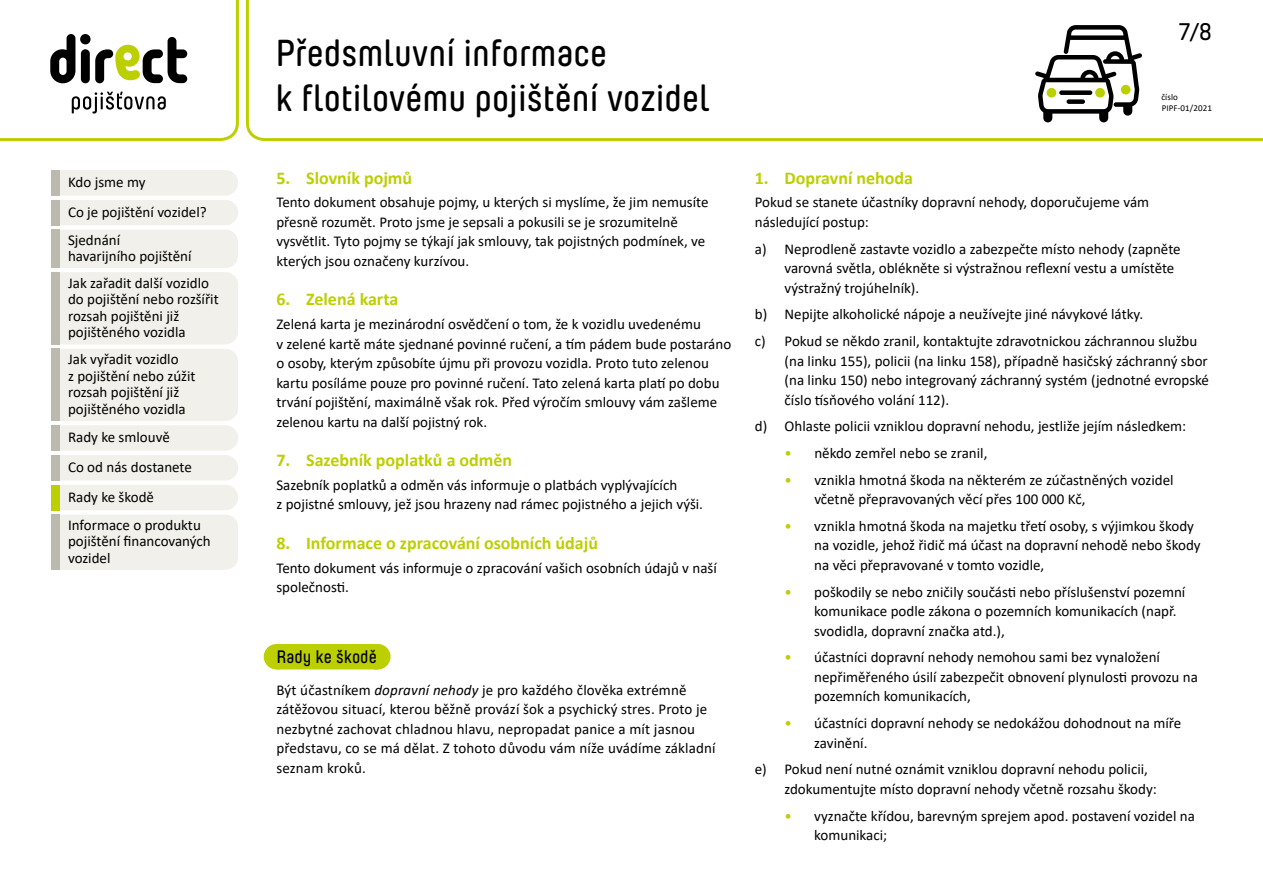
<style>
.page{position:relative;width:1263px;height:893px;background:#fff}
.page>*{position:absolute;margin:0;border:0;box-sizing:border-box;transform-origin:0 0}
.t1{font:600 37.5px/45px "Direct Yummo";color:#000}
.t2{font:600 24px "Direct Yummo";color:#000}
.t3{font:700 18px "Calibri";color:#bccf00}
.t4{font:600 18px "Direct Yummo";color:#000}
.t5{font:15px/19.5px "Calibri";color:#000}
.t6{font:9px/10.8px "Calibri";letter-spacing:.01em;color:#000}
.s1{font-style:italic}
.s2{color:#bccf00}
</style>
<div class="page">
<svg style="left:245px;top:0;width:1018px;height:142px"></svg>
<svg style="left:0;top:0;width:239px;height:142px"></svg>
<svg style="left:1035px;top:25px;width:107px;height:97px"></svg>
<svg style="left:51px;top:170px;width:187px;height:400px;background:#f2f1eb"></svg>
<div style="left:51px;top:170px;width:9px;height:26px;background:#bcbaae"></div>
<div style="left:51px;top:200px;width:9px;height:25px;background:#bcbaae"></div>
<div style="left:51px;top:230px;width:9px;height:38px;background:#bcbaae"></div>
<div style="left:51px;top:514px;width:9px;height:56px;background:#bcbaae"></div>
<div style="left:51px;top:272px;width:9px;height:72px;background:#bcbaae"></div>
<div style="left:51px;top:349px;width:9px;height:72px;background:#bcbaae"></div>
<div style="left:51px;top:425px;width:9px;height:26px;background:#bcbaae"></div>
<div style="left:51px;top:455px;width:9px;height:25px;background:#bcbaae"></div>
<div style="left:51px;top:485px;width:9px;height:25px;background:#bccf00"></div>
<div style="left:276px;top:644px;width:101px;height:25px;background:#bccf00"></div>
<svg style="left:377px;top:644px;width:1px;height:25px"></svg>
<p class="t5" style="left:68px;top:167px;width:140px;line-height:29.7px">Kdo jsme my<br>Co je pojištění vozidel?</p>
<p class="t5" style="left:68px;top:231px;width:125px;line-height:16.5px">Sjednání havarijního pojištění</p>
<p class="t5" style="left:68px;top:274px;width:152px;line-height:16.5px">Jak zařadit další vozidlo do pojištění nebo rozšířit rozsah pojištěni již pojištěného vozidla</p>
<p class="t5" style="left:68px;top:351px;width:129px;line-height:16.5px">Jak vyřadit vozidlo<br>z pojištění nebo zúžit rozsah pojištění již pojištěného vozidla</p>
<p class="t5" style="left:68px;top:422px;width:125px;line-height:29.7px">Rady ke smlouvě<br>Co od nás dostanete<br>Rady ke škodě</p>
<p class="t5" style="left:68px;top:516px;width:144px;line-height:16.5px">Informace o produktu pojištění financovaných vozidel</p>
<h1 class="t1" style="left:276px;top:31px;width:435px">Předsmluvní informace<br>k flotilovému pojištění vozidel</h1>
<p class="t3" style="left:276px;top:165px;width:137px">5. Slovník pojmů</p>
<p class="t5" style="left:276px;top:192px;width:434px">Tento dokument obsahuje pojmy, u kterých si myslíme, že jim nemusíte přesně rozumět. Proto jsme je sepsali a pokusili se je srozumitelně vysvětlit. Tyto pojmy se týkají jak smlouvy, tak pojistných podmínek, ve kterých jsou označeny kurzívou.</p>
<p class="t3" style="left:276px;top:287px;width:123px">6. Zelená karta</p>
<p class="t5" style="left:276px;top:314px;width:456px">Zelená karta je mezinárodní osvědčení o tom, že k vozidlu uvedenému<br>v zelené kartě máte sjednané povinné ručení, a tím pádem bude postaráno o osoby, kterým způsobíte újmu při provozu vozidla. Proto tuto zelenou kartu posíláme pouze pro povinné ručení. Tato zelená karta platí po dobu trvání pojištění, maximálně však rok. Před výročím smlouvy vám zašleme zelenou kartu na další pojistný rok.</p>
<p class="t3" style="left:276px;top:447px;width:237px">7. Sazebník poplatků a odměn</p>
<p class="t5" style="left:276px;top:475px;width:428px">Sazebník poplatků a odměn vás informuje o platbách vyplývajících<br>z pojistné smlouvy, jež jsou hrazeny nad rámec pojistného a jejich výši.</p>
<p class="t3" style="left:276px;top:530px;width:323px">8. Informace o zpracování osobních údajů</p>
<p class="t5" style="left:276px;top:558px;width:442px">Tento dokument vás informuje o zpracování vašich osobních údajů v naší společnosti.</p>
<p class="t4" style="left:276px;top:646px;width:102px">Rady ke škodě</p>
<p class="t5" style="left:276px;top:680px;width:441px">Být účastníkem <span class="s1">dopravní nehody</span> je pro každého člověka extrémně zátěžovou situací, kterou běžně provází šok a psychický stres. Proto je nezbytné zachovat chladnou hlavu, nepropadat panice a mít jasnou představu, co se má dělat. Z tohoto důvodu vám níže uvádíme základní seznam kroků.</p>
<h2 class="t2" style="left:1179px;top:18px;width:35px">7/8</h2>
<p class="t6" style="left:1161px;top:91px;width:52px">číslo<br>PIPF-01/2021</p>
<p class="t3" style="left:755px;top:165px;width:160px">1. Dopravní nehoda</p>
<p class="t5" style="left:755px;top:192px;width:396px">Pokud se stanete účastníky dopravní nehody, doporučujeme vám následující postup:</p>
<p class="t5" style="left:784px;top:238px;width:398px;text-indent:-30px">a) Neprodleně zastavte vozidlo a zabezpečte místo nehody (zapněte varovná světla, oblékněte si výstražnou reflexní vestu a umístěte výstražný trojúhelník).</p>
<p class="t5" style="left:755px;top:301px;width:444px;line-height:26.7px">b) Nepijte alkoholické nápoje a neužívejte jiné návykové látky.<br>c) Pokud se někdo zranil, kontaktujte zdravotnickou záchrannou službu</p>
<p class="t5" style="left:784px;top:350px;width:426px;text-align:justify">(na linku 155), policii (na linku 158), případně hasičský záchranný sbor (na linku 150) nebo integrovaný záchranný systém (jednotné evropské číslo tísňového volání 112).</p>
<p class="t5" style="left:755px;top:416px;width:433px">d) Ohlaste policii vzniklou dopravní nehodu, jestliže jejím následkem:</p>
<p class="t5" style="left:784px;top:443px;width:204px"><span class="s2">•</span> někdo zemřel nebo se zranil,</p>
<p class="t5" style="left:814px;top:470px;width:361px;text-indent:-30px"><span class="s2">•</span> vznikla hmotná škoda na některém ze zúčastněných vozidel včetně přepravovaných věcí přes 100 000 Kč,</p>
<p class="t5" style="left:814px;top:516px;width:388px;text-indent:-30px"><span class="s2">•</span> vznikla hmotná škoda na majetku třetí osoby, s výjimkou škody na vozidle, jehož řidič má účast na dopravní nehodě nebo škody na věci přepravované v tomto vozidle,</p>
<p class="t5" style="left:814px;top:582px;width:372px;text-indent:-30px"><span class="s2">•</span> poškodily se nebo zničily součásti nebo příslušenství pozemní komunikace podle zákona o pozemních komunikacích (např. svodidla, dopravní značka atd.),</p>
<p class="t5" style="left:814px;top:647px;width:385px;text-indent:-30px"><span class="s2">•</span> účastníci dopravní nehody nemohou sami bez vynaložení nepřiměřeného úsilí zabezpečit obnovení plynulosti provozu na pozemních komunikacích,</p>
<p class="t5" style="left:814px;top:713px;width:369px;text-indent:-30px"><span class="s2">•</span> účastníci dopravní nehody se nedokážou dohodnout na míře zavinění.</p>
<p class="t5" style="left:784px;top:759px;width:374px;text-indent:-30px">e) Pokud není nutné oznámit vzniklou dopravní nehodu policii, zdokumentujte místo dopravní nehody včetně rozsahu škody:</p>
<p class="t5" style="left:814px;top:805px;width:382px;text-indent:-30px"><span class="s2">•</span> vyznačte křídou, barevným sprejem apod. postavení vozidel na komunikaci;</p>
</div>
